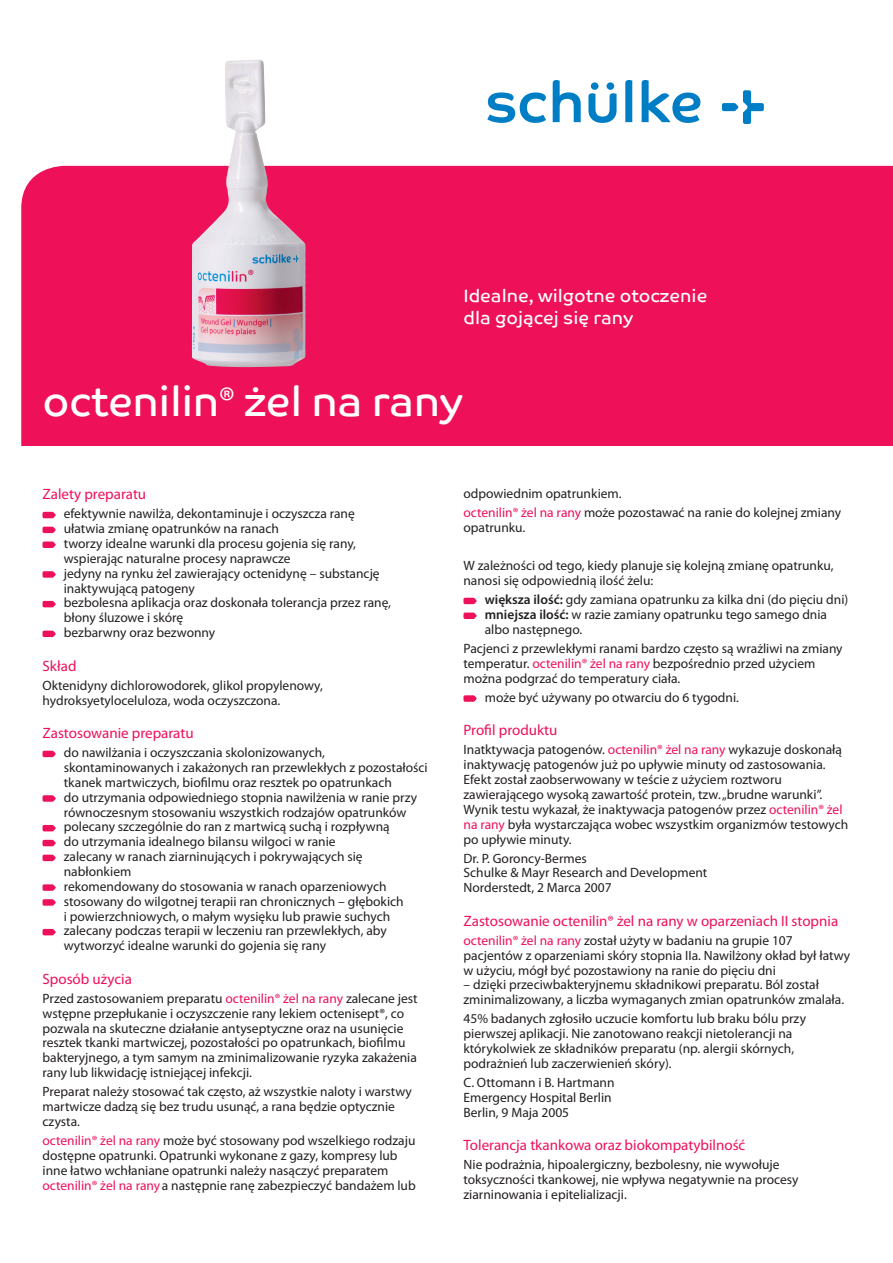
<style>
.page{position:relative;width:893px;height:1263px;background:#fff}
.page>*{position:absolute;margin:0;border:0;box-sizing:border-box;transform-origin:0 0}
.t1{font:42px "Co Text";letter-spacing:-.01em;color:#fff}
.t2{font:18px/21.6px "Co Text";color:#fff}
.t3{font:15px "Myriad Pro";color:#ee1059}
.t4{font:13.5px/14.9px "Myriad Pro";color:#231f20}
.s1{font-family:"Myriad Pro";font-stretch:condensed}
.s2{color:#ee1059}
.s3{font-weight:600}
</style>
<div class="page">
<div style="left:21px;top:166px;width:872px;height:280px;background:#ee1059"></div>
<svg style="left:588px;top:82px;width:29px;height:41px"></svg>
<svg style="left:487px;top:92px;width:59px;height:31px"></svg>
<svg style="left:553px;top:80px;width:28px;height:42px"></svg>
<svg style="left:625px;top:80px;width:7px;height:42px"></svg>
<svg style="left:642px;top:80px;width:58px;height:43px"></svg>
<svg style="left:722px;top:90px;width:42px;height:34px"></svg>
<svg style="left:43px;top:512px;width:13px;height:6px"></svg>
<svg style="left:43px;top:527px;width:13px;height:6px"></svg>
<svg style="left:43px;top:541px;width:13px;height:7px"></svg>
<svg style="left:43px;top:571px;width:13px;height:7px"></svg>
<svg style="left:43px;top:601px;width:13px;height:6px"></svg>
<svg style="left:43px;top:631px;width:13px;height:6px"></svg>
<svg style="left:43px;top:751px;width:13px;height:6px"></svg>
<svg style="left:43px;top:795px;width:13px;height:7px"></svg>
<svg style="left:43px;top:825px;width:13px;height:6px"></svg>
<svg style="left:43px;top:840px;width:13px;height:6px"></svg>
<svg style="left:43px;top:855px;width:13px;height:6px"></svg>
<svg style="left:43px;top:884px;width:13px;height:7px"></svg>
<svg style="left:43px;top:899px;width:13px;height:7px"></svg>
<svg style="left:43px;top:929px;width:13px;height:6px"></svg>
<svg style="left:463px;top:598px;width:14px;height:6px"></svg>
<svg style="left:463px;top:612px;width:14px;height:7px"></svg>
<svg style="left:463px;top:695px;width:14px;height:7px"></svg>
<img style="left:192px;top:60px;width:113px;height:307px">
<h2 class="t2" style="left:463px;top:285px;width:245px">Idealne, wilgotne otoczenie dla gojącej się rany</h2>
<h1 class="t1" style="left:43px;top:376px;width:422px">octenilin<span class="s1">®</span> żel na rany</h1>
<p class="t3" style="left:43px;top:485px;width:105px">Zalety preparatu</p>
<p class="t4" style="left:64px;top:506px;width:329px">efektywnie nawilża, dekontaminuje i oczyszcza ranę ułatwia zmianę opatrunków na ranach<br>tworzy idealne warunki dla procesu gojenia się rany, wspierając naturalne procesy naprawcze<br>jedyny na rynku żel zawierający octenidynę – substancję inaktywującą patogeny<br>bezbolesna aplikacja oraz doskonała tolerancja przez ranę, błony śluzowe i skórę<br>bezbarwny oraz bezwonny</p>
<p class="t3" style="left:43px;top:656px;width:36px">Skład</p>
<p class="t4" style="left:43px;top:677px;width:282px">Oktenidyny dichlorowodorek, glikol propylenowy, hydroksyetyloceluloza, woda oczyszczona.</p>
<p class="t3" style="left:43px;top:724px;width:153px">Zastosowanie preparatu</p>
<p class="t4" style="left:64px;top:745px;width:365px">do nawilżania i oczyszczania skolonizowanych, skontaminowanych i zakażonych ran przewlekłych z pozostałości tkanek martwiczych, biofilmu oraz resztek po opatrunkach<br>do utrzymania odpowiedniego stopnia nawilżenia w ranie przy równoczesnym stosowaniu wszystkich rodzajów opatrunków polecany szczególnie do ran z martwicą suchą i rozpływną<br>do utrzymania idealnego bilansu wilgoci w ranie<br>zalecany w ranach ziarninujących i pokrywających się nabłonkiem<br>rekomendowany do stosowania w ranach oparzeniowych stosowany do wilgotnej terapii ran chronicznych – głębokich<br>i powierzchniowych, o małym wysięku lub prawie suchych zalecany podczas terapii w leczeniu ran przewlekłych, aby wytworzyć idealne warunki do gojenia się rany</p>
<p class="t3" style="left:43px;top:969px;width:91px">Sposób użycia</p>
<p class="t4" style="left:43px;top:991px;width:377px">Przed zastosowaniem preparatu <span class="s2">octenilin® żel na rany</span> zalecane jest wstępne przepłukanie i oczyszczenie rany lekiem octenisept®, co pozwala na skuteczne działanie antyseptyczne oraz na usunięcie resztek tkanki martwiczej, pozostałości po opatrunkach, biofilmu bakteryjnego, a tym samym na zminimalizowanie ryzyka zakażenia rany lub likwidację istniejącej infekcji.</p>
<p class="t4" style="left:43px;top:1084px;width:371px">Preparat należy stosować tak często, aż wszystkie naloty i warstwy martwicze dadzą się bez trudu usunąć, a rana będzie optycznie czysta.</p>
<p class="t4" style="left:43px;top:1133px;width:375px"><span class="s2">octenilin® żel na rany</span> może być stosowany pod wszelkiego rodzaju dostępne opatrunki. Opatrunki wykonane z gazy, kompresy lub inne łatwo wchłaniane opatrunki należy nasączyć preparatem <span class="s2">octenilin® żel na rany</span> a następnie ranę zabezpieczyć bandażem lub</p>
<p class="t4" style="left:463px;top:484px;width:379px;line-height:19px">odpowiednim opatrunkiem.<br><span class="s2">octenilin® żel na rany</span> może pozostawać na ranie do kolejnej zmiany</p>
<p class="t4" style="left:463px;top:520px;width:63px">opatrunku.</p>
<p class="t4" style="left:463px;top:558px;width:372px">W zależności od tego, kiedy planuje się kolejną zmianę opatrunku, nanosi się odpowiednią ilość żelu:</p>
<p class="t4" style="left:485px;top:592px;width:365px"><span class="s3">większa ilość:</span> gdy zamiana opatrunku za kilka dni (do pięciu dni) <span class="s3">mniejsza ilość:</span> w razie zamiany opatrunku tego samego dnia albo następnego.</p>
<p class="t4" style="left:463px;top:641px;width:381px">Pacjenci z przewlekłymi ranami bardzo często są wrażliwi na zmiany temperatur. <span class="s2">octenilin® żel na rany</span> bezpośrednio przed użyciem można podgrzać do temperatury ciała.</p>
<p class="t4" style="left:485px;top:690px;width:256px">może być używany po otwarciu do 6 tygodni.</p>
<p class="t3" style="left:463px;top:721px;width:95px">Profil produktu</p>
<p class="t4" style="left:463px;top:742px;width:386px">Inatktywacja patogenów. <span class="s2">octenilin® żel na rany</span> wykazuje doskonałą inaktywację patogenów już po upływie minuty od zastosowania.<br>Efekt został zaobserwowany w teście z użyciem roztworu zawierającego wysoką zawartość protein, tzw. „brudne warunki”.<br>Wynik testu wykazał, że inaktywacja patogenów przez <span class="s2">octenilin® żel na rany</span> była wystarczająca wobec wszystkim organizmów testowych po upływie minuty.</p>
<p class="t4" style="left:463px;top:850px;width:245px">Dr. P. Goroncy-Bermes<br>Schulke &amp; Mayr Research and Development<br>Norderstedt, 2 Marca 2007</p>
<p class="t3" style="left:463px;top:911px;width:376px">Zastosowanie octenilin® żel na rany w oparzeniach II stopnia</p>
<p class="t4" style="left:463px;top:933px;width:388px"><span class="s2">octenilin® żel na rany</span> został użyty w badaniu na grupie 107 pacjentów z oparzeniami skóry stopnia IIa. Nawilżony okład był łatwy w użyciu, mógł być pozostawiony na ranie do pięciu dni</p>
<p class="t4" style="left:463px;top:977px;width:382px">– dzięki przeciwbakteryjnemu składnikowi preparatu. Ból został zminimalizowany, a liczba wymaganych zmian opatrunków zmalała.</p>
<p class="t4" style="left:463px;top:1011px;width:344px">45% badanych zgłosiło uczucie komfortu lub braku bólu przy pierwszej aplikacji. Nie zanotowano reakcji nietolerancji na którykolwiek ze składników preparatu (np. alergii skórnych, podrażnień lub zaczerwienień skóry).</p>
<p class="t4" style="left:463px;top:1075px;width:152px">C. Ottomann i B. Hartmann<br>Emergency Hospital Berlin<br>Berlin, 9 Maja 2005</p>
<p class="t3" style="left:463px;top:1136px;width:283px">Tolerancja tkankowa oraz biokompatybilność</p>
<p class="t4" style="left:463px;top:1157px;width:337px">Nie podrażnia, hipoalergiczny, bezbolesny, nie wywołuje toksyczności tkankowej, nie wpływa negatywnie na procesy ziarninowania i epitelializacji.</p>
</div>
